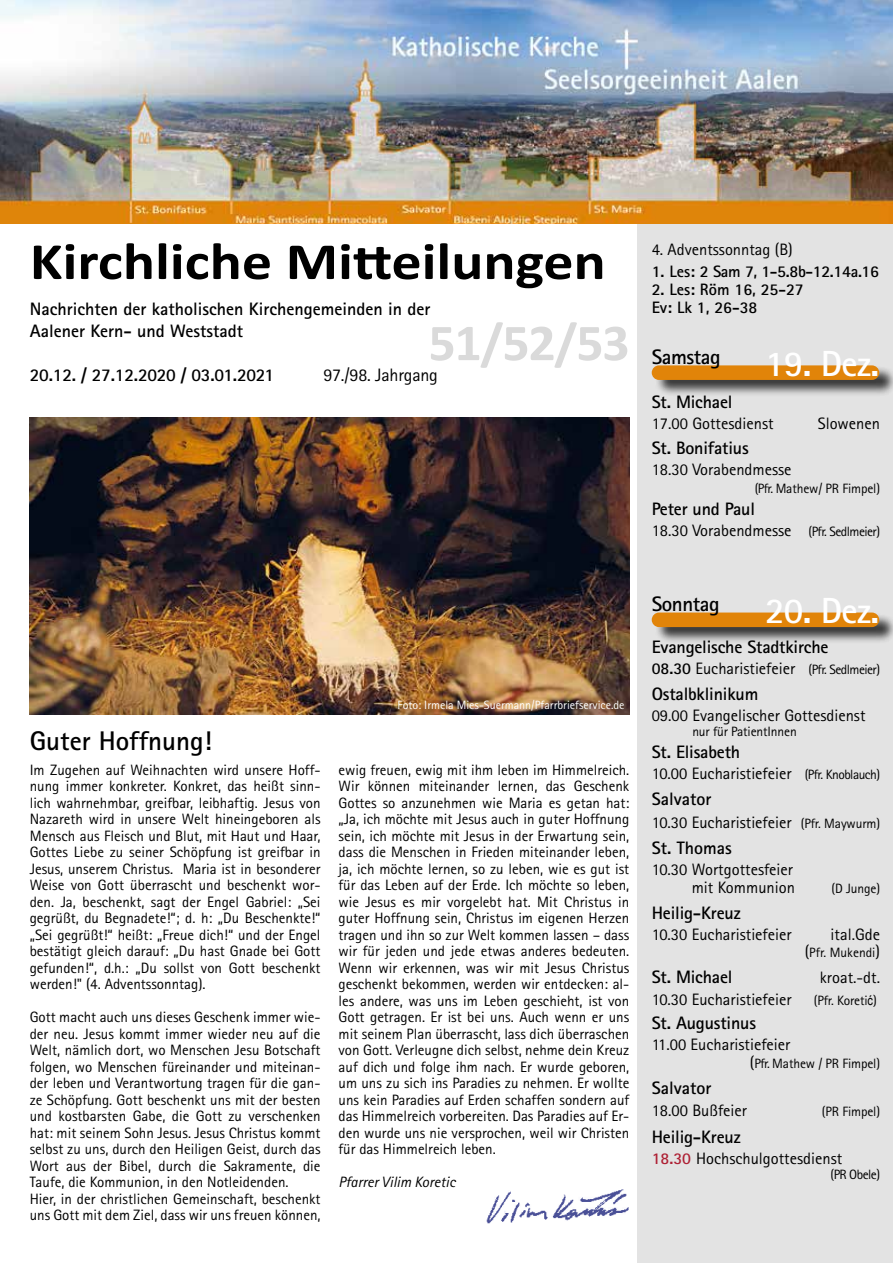
<style>
.page{position:relative;width:893px;height:1263px;background:#fff}
.page>*{position:absolute;margin:0;border:0;box-sizing:border-box;transform-origin:0 0}
.t1{font:700 52.5px "Calibri";color:#000;scale:1.14 1}
.t2{font:700 52.2px "Calibri";color:#dadada}
.t3{font:700 36.3px "Rotis Sans Serif";color:#fff}
.t4{font:700 27px "Rotis Sans Serif";color:#000}
.t5{font:700 21px "Rotis Sans Serif";letter-spacing:-.02em;color:#000}
.t6{font:700 18px/21.6px "Rotis Sans Serif";letter-spacing:-.01em;color:#000}
.t7{font:18px "Rotis Sans Serif";letter-spacing:-.01em;color:#000}
.t8{font:16.5px/18px "Rotis Sans Serif";color:#000;text-align:right}
.t9{font:700 16.5px/18px "Rotis Sans Serif";color:#000}
.t10{font:700 16.5px "Rotis Sans Serif";letter-spacing:-.02em;color:#000}
.t11{font:15px/16.5px "Rotis Sans Serif";color:#000;text-align:justify}
.t12{font:italic 15px "Rotis Sans Serif";color:#000}
.t13{font:13.5px "Rotis Sans Serif";letter-spacing:-.01em;color:#000}
.t14{font:12px "Rotis Sans Serif";color:#fff}
.s1{font-size:36.3px;color:#fff}
.s2{font-size:13.5px}
.s3{font-weight:700}
.s4{font-size:16.5px}
.s5{font-family:"Arial Narrow"}
.s6{font-weight:700;color:#ae2034}
</style>
<div class="page">
<div style="left:638px;top:0;width:255px;height:1263px;background:#e3e3e3"></div>
<div style="left:654px;top:366px;width:239px;height:30px;background:#000;opacity:.75"></div>
<div style="left:652px;top:365px;width:227px;height:15px;background:#e18409;border-radius:7px"></div>
<div style="left:654px;top:613px;width:239px;height:31px;background:#000;opacity:.75"></div>
<div style="left:652px;top:612px;width:227px;height:15px;background:#e18409;border-radius:7px"></div>
<img style="left:30px;top:417px;width:599px;height:297px">
<img style="left:487px;top:1189px;width:142px;height:34px">
<img style="left:0;top:0;width:893px;height:224px">
<h1 class="t1" style="left:30px;top:224px;width:507px">Kirchliche Mitteilungen</h1>
<p class="t6" style="left:30px;top:298px;width:402px">Nachrichten der katholischen Kirchengemeinden in der<br>Aalener Kern- und Weststadt</p>
<h2 class="t2" style="left:428px;top:306px;width:203px">51/52/53</h2>
<p class="t6" style="left:30px;top:364px;width:246px">20.12. / 27.12.2020 / 03.01.2021</p>
<p class="t7" style="left:323px;top:365px;width:116px">97./98. Jahrgang</p>
<p class="t8" style="left:652px;top:240px;width:143px">4. Adventssonntag (B)</p>
<p class="t10" style="left:652px;top:261px;width:229px">1. Les: 2 Sam 7, 1-5.8b-12.14a.16</p>
<p class="t9" style="left:652px;top:280px;width:154px">2. Les: Röm 16, 25-27<br>Ev: Lk 1, 26-38</p>
<h3 class="t5" style="left:652px;top:343px;width:229px">Samstag <span class="s1">19. Dez.</span></h3>
<p class="t6" style="left:652px;top:391px;width:82px">St. Michael</p>
<p class="t8" style="left:652px;top:415px;width:123px">17.00 Gottesdienst</p>
<p class="t8" style="left:818px;top:415px;width:64px">Slowenen</p>
<p class="t6" style="left:652px;top:437px;width:99px">St. Bonifatius</p>
<p class="t8" style="left:652px;top:460px;width:141px">18.30 Vorabendmesse</p>
<p class="t13" style="left:755px;top:480px;width:127px">(Pfr. Mathew/ PR Fimpel)</p>
<p class="t6" style="left:652px;top:498px;width:105px">Peter und Paul</p>
<p class="t8" style="left:652px;top:521px;width:230px">18.30 Vorabendmesse <span class="s2">(Pfr. Sedlmeier)</span></p>
<h3 class="t4" style="left:30px;top:724px;width:184px">Guter Hoffnung!</h3>
<p class="t11" style="left:30px;top:761px;width:292px">Im Zugehen auf Weihnachten wird unsere Hoff&shy;nung immer konkreter. Konkret, das heißt sinn&shy;lich wahrnehmbar, greifbar, leibhaftig. Jesus von Nazareth wird in unsere Welt hineingeboren als Mensch aus Fleisch und Blut, mit Haut und Haar, Gottes Liebe zu seiner Schöpfung ist greifbar in Jesus, unserem Christus. Maria ist in besonderer Weise von Gott überrascht und beschenkt wor&shy;den. Ja, beschenkt, sagt der Engel Gabriel: „Sei gegrüßt, du Begnadete!“; d. h: „Du Beschenkte!“ „Sei gegrüßt!“ heißt: „Freue dich!“ und der Engel bestätigt gleich darauf: „Du hast Gnade bei Gott gefunden!“, d.h.: „Du sollst von Gott beschenkt werden!" (4. Adventssonntag).</p>
<p class="t11" style="left:30px;top:1009px;width:292px;text-align:left">Gott macht auch uns dieses Geschenk immer wie&shy;der neu. Jesus kommt immer wieder neu auf die Welt, nämlich dort, wo Menschen Jesu Botschaft folgen, wo Menschen füreinander und miteinan&shy;der leben und Verantwortung tragen für die gan&shy;ze Schöpfung. Gott beschenkt uns mit der besten und kostbarsten Gabe, die Gott zu verschenken hat: mit seinem Sohn Jesus. Jesus Christus kommt selbst zu uns, durch den Heiligen Geist, durch das Wort aus der Bibel, durch die Sakramente, die Taufe, die Kommunion, in den Notleidenden.<br>Hier, in der christlichen Gemeinschaft, beschenkt uns Gott mit dem Ziel, dass wir uns freuen können,</p>
<p class="t14" style="left:398px;top:698px;width:228px">Foto: Irmela Mies-Suermann/Pfarrbriefservice.de</p>
<p class="t11" style="left:339px;top:761px;width:292px">ewig freuen, ewig mit ihm leben im Himmelreich.<br>Wir können miteinander lernen, das Geschenk Gottes so anzunehmen wie Maria es getan hat: „Ja, ich möchte mit Jesus auch in guter Hoffnung sein, ich möchte mit Jesus in der Erwartung sein, dass die Menschen in Frieden miteinander leben, ja, ich möchte lernen, so zu leben, wie es gut ist für das Leben auf der Erde. Ich möchte so leben, wie Jesus es mir vorgelebt hat. Mit Christus in guter Hoffnung sein, Christus im eigenen Herzen tragen und ihn so zur Welt kommen lassen – dass wir für jeden und jede etwas anderes bedeuten.<br>Wenn wir erkennen, was wir mit Jesus Christus geschenkt bekommen, werden wir entdecken: al&shy;les andere, was uns im Leben geschieht, ist von Gott getragen. Er ist bei uns. Auch wenn er uns mit seinem Plan überrascht, lass dich überraschen von Gott. Verleugne dich selbst, nehme dein Kreuz auf dich und folge ihm nach. Er wurde geboren, um uns zu sich ins Paradies zu nehmen. Er wollte uns kein Paradies auf Erden schaffen sondern auf das Himmelreich vorbereiten. Das Paradies auf Er&shy;den wurde uns nie versprochen, weil wir Christen für das Himmelreich leben.</p>
<p class="t12" style="left:339px;top:1173px;width:118px">Pfarrer Vilim Koretic</p>
<h3 class="t5" style="left:652px;top:590px;width:69px">Sonntag</h3>
<h3 class="t3" style="left:765px;top:587px;width:116px">20. Dez.</h3>
<p class="t6" style="left:652px;top:635px;width:178px">Evangelische Stadtkirche</p>
<p class="t8" style="left:652px;top:659px;width:230px"><span class="s3">08.30</span> Eucharistiefeier <span class="s2">(Pfr. Sedlmeier)</span></p>
<p class="t6" style="left:652px;top:683px;width:108px">Ostalbklinikum</p>
<p class="t8" style="left:652px;top:706px;width:215px">09.00 Evangelischer Gottesdienst</p>
<p class="t13" style="left:692px;top:723px;width:106px">nur für PatientInnen</p>
<p class="t6" style="left:652px;top:741px;width:90px">St. Elisabeth</p>
<p class="t8" style="left:652px;top:764px;width:230px">10.00 Eucharistiefeier <span class="s2">(Pfr. Knoblauch)</span></p>
<p class="t6" style="left:652px;top:788px;width:61px">Salvator</p>
<p class="t8" style="left:652px;top:813px;width:230px">10.30 Eucharistiefeier <span class="s2">(Pfr. Maywurm)</span></p>
<p class="t6" style="left:652px;top:837px;width:81px">St. Thomas</p>
<p class="t8" style="left:652px;top:860px;width:145px">10.30 Wortgottesfeier mit Kommunion</p>
<p class="t13" style="left:831px;top:880px;width:50px">(D Junge)</p>
<p class="t6" style="left:652px;top:902px;width:91px">Heilig-Kreuz</p>
<p class="t8" style="left:652px;top:925px;width:141px">10.30 Eucharistiefeier</p>
<p class="t8" style="left:831px;top:925px;width:51px">ital.Gde</p>
<p class="t13" style="left:805px;top:944px;width:77px"><span class="s4">(</span>Pfr. Mukendi<span class="s4">)</span></p>
<p class="t6" style="left:652px;top:966px;width:82px">St. Michael</p>
<p class="t8" style="left:820px;top:968px;width:62px">kroat.-dt.</p>
<p class="t8" style="left:652px;top:991px;width:141px">10.30 Eucharistiefeier</p>
<p class="t13" style="left:814px;top:993px;width:65px">(Pfr. Koreti<span class="s5">ć</span>)</p>
<p class="t6" style="left:652px;top:1012px;width:106px">St. Augustinus</p>
<p class="t8" style="left:652px;top:1035px;width:140px">11.00 Eucharistiefeier</p>
<p class="t13" style="left:750px;top:1055px;width:132px"><span class="s4">(</span>Pfr. Mathew / PR Fimpel)</p>
<p class="t6" style="left:652px;top:1077px;width:61px">Salvator</p>
<p class="t8" style="left:652px;top:1102px;width:97px">18.00 Bußfeier</p>
<p class="t13" style="left:822px;top:1104px;width:60px">(PR Fimpel)</p>
<p class="t6" style="left:652px;top:1126px;width:91px">Heilig-Kreuz</p>
<p class="t8" style="left:652px;top:1149px;width:192px"><span class="s6">18.30</span> Hochschulgottesdienst</p>
<p class="t13" style="left:830px;top:1166px;width:51px">(PR Obele)</p>
</div>
